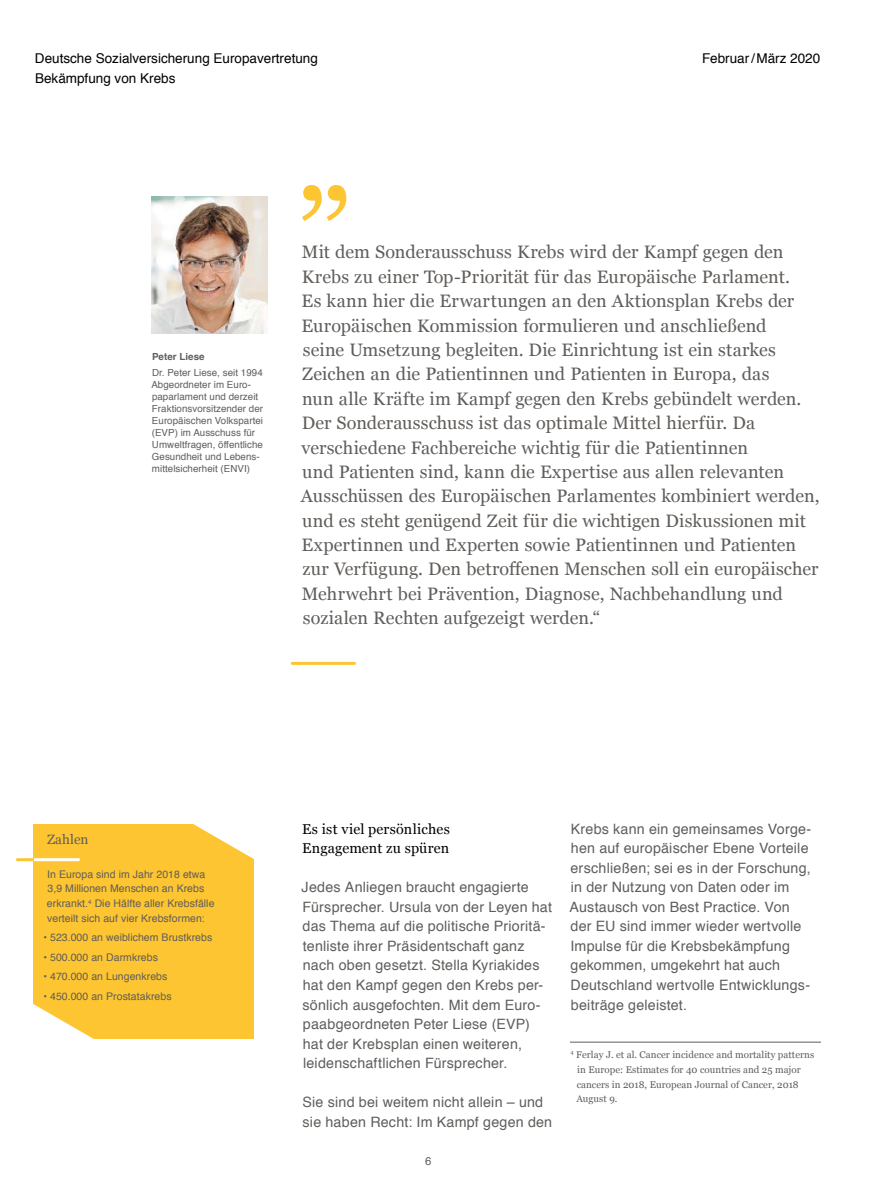
<style>
.page{position:relative;width:872px;height:1191px;background:#fff}
.page>*{position:absolute;margin:0;border:0;box-sizing:border-box;transform-origin:0 0}
.Betreff{font:18px/24.3px "Georgia";letter-spacing:.005em;color:#605d5a}
.RF_Fliesstext{font:14.25px/19.5px "Helvetica";letter-spacing:.015em;color:#605d5a}
.RF_Zwischentitel{font:14.25px/19.5px "Georgia";letter-spacing:.015em;color:#000}
.t1{font:13.5px "Helvetica";color:#000}
.Infografik_Headline{font:13.5px "Georgia";letter-spacing:.005em;color:#605d5a}
.t2{font:11.25px "Helvetica";color:#605d5a}
.Infografik_FFliesste{font:10.5px/14.7px "Helvetica";letter-spacing:.005em;color:#605d5a}
.Fußnote{font:9.75px/12px "Helvetica";letter-spacing:.005em;color:#605d5a}
.Fußnote-2{font:9.75px/14.5px "Georgia";letter-spacing:.005em;color:#605d5a}
.Fußnote-3{font:700 9.75px "Helvetica";letter-spacing:.005em;color:#605d5a}
.Fußnote-4{font:5.7px "Georgia";color:#605d5a}
</style>
<div class="page">
<svg style="left:302px;top:185px;width:44px;height:36px"></svg>
<img style="left:151px;top:196px;width:117px;height:138px">
<hr style="left:292px;top:662px;width:62px;height:3px;background:#fdc531">
<hr style="left:570px;top:1041px;width:251px;height:1px;background:#605d5a">
<div style="left:34px;top:824px;width:220px;height:214px;background:#fdc531"></div>
<hr style="left:17px;top:858px;width:63px;height:3px;background:#fdc531">
<hr style="left:34px;top:858px;width:46px;height:3px;background:#fff">
<svg style="left:193px;top:824px;width:61px;height:35px"></svg>
<svg style="left:33px;top:1003px;width:68px;height:36px"></svg>
<p class="t1" style="left:35px;top:48px;width:284px">Deutsche Sozialversicherung Europavertretung</p>
<p class="t1" style="left:35px;top:68px;width:142px">Bekämpfung von Krebs</p>
<p class="t1" style="left:702px;top:48px;width:120px">Februar/März 2020</p>
<p class="Fußnote-3" style="left:152px;top:349px;width:54px">Peter Liese</p>
<p class="Fußnote" style="left:151px;top:367px;width:113px">Dr. Peter Liese, seit 1994<br>Abgeordneter im Euro&shy;paparlament und derzeit<br>Fraktionsvorsitzender der<br>Europäischen Volkspartei (EVP) im Ausschuss für<br>Umweltfragen, öffentliche<br>Gesundheit und Lebens&shy;mittelsicherheit (ENVI)</p>
<p class="Betreff" style="left:301px;top:239px;width:520px">Mit dem Sonderausschuss Krebs wird der Kampf gegen den Krebs zu einer Top-Priorität für das Europäische Parlament.<br>Es kann hier die Erwartungen an den Aktionsplan Krebs der Europäischen Kommission formulieren und anschließend<br>seine Umsetzung begleiten. Die Einrichtung ist ein starkes Zeichen an die Patientinnen und Patienten in Europa, das<br>nun alle Kräfte im Kampf gegen den Krebs gebündelt werden.<br>Der Sonderausschuss ist das optimale Mittel hierfür. Da verschiedene Fachbereiche wichtig für die Patientinnen<br>und Patienten sind, kann die Expertise aus allen relevanten Ausschüssen des Europäischen Parlamentes kombiniert werden, und es steht genügend Zeit für die wichtigen Diskussionen mit Expertinnen und Experten sowie Patientinnen und Patienten zur Verfügung. Den betroffenen Menschen soll ein europäischer Mehrwehrt bei Prävention, Diagnose, Nachbehandlung und sozialen Rechten aufgezeigt werden.“</p>
<p class="Infografik_Headline" style="left:47px;top:829px;width:43px">Zahlen</p>
<p class="Infografik_FFliesste" style="left:47px;top:867px;width:169px">In Europa sind im Jahr 2018 etwa 3,9 Millionen Menschen an Krebs erkrankt.<sup>4</sup> Die Hälfte aller Krebsfälle verteilt sich auf vier Krebsformen:</p>
<p class="Infografik_FFliesste" style="left:43px;top:930px;width:170px">• 523.000 an weiblichem Brustkrebs</p>
<p class="Infografik_FFliesste" style="left:43px;top:950px;width:116px">• 500.000 an Darmkrebs</p>
<p class="Infografik_FFliesste" style="left:43px;top:969px;width:125px">• 470.000 an Lungenkrebs</p>
<p class="Infografik_FFliesste" style="left:43px;top:989px;width:130px">• 450.000 an Prostatakrebs</p>
<p class="RF_Zwischentitel" style="left:302px;top:818px;width:149px">Es ist viel persönliches<br>Engagement zu spüren</p>
<p class="RF_Fliesstext" style="left:302px;top:878px;width:252px">Jedes Anliegen braucht engagierte Fürsprecher. Ursula von der Leyen hat das Thema auf die politische Prioritä&shy;tenliste ihrer Präsidentschaft ganz nach oben gesetzt. Stella Kyriakides hat den Kampf gegen den Krebs per&shy;sönlich ausgefochten. Mit dem Euro&shy;paabgeordneten Peter Liese (EVP) hat der Krebsplan einen weiteren, leidenschaftlichen Fürsprecher.</p>
<p class="RF_Fliesstext" style="left:302px;top:1092px;width:251px">Sie sind bei weitem nicht allein – und sie haben Recht: Im Kampf gegen den</p>
<p class="t2" style="left:425px;top:1151px;width:8px">6</p>
<p class="RF_Fliesstext" style="left:569px;top:819px;width:243px">Krebs kann ein gemeinsames Vorge&shy;hen auf europäischer Ebene Vorteile erschließen; sei es in der Forschung, in der Nutzung von Daten oder im<br>Austausch von Best Practice. Von der EU sind immer wieder wertvolle<br>Impulse für die Krebsbekämpfung gekommen, umgekehrt hat auch<br>Deutschland wertvolle Entwicklungs&shy;beiträge geleistet.</p>
<p class="Fußnote-4" style="left:570px;top:1047px;width:5px">4</p>
<p class="Fußnote-2" style="left:576px;top:1047px;width:239px">Ferlay J. et al. Cancer incidence and mortality patterns in Europe: Estimates for 40 countries and 25 major cancers in 2018, European Journal of Cancer, 2018<br>August 9.</p>
</div>
